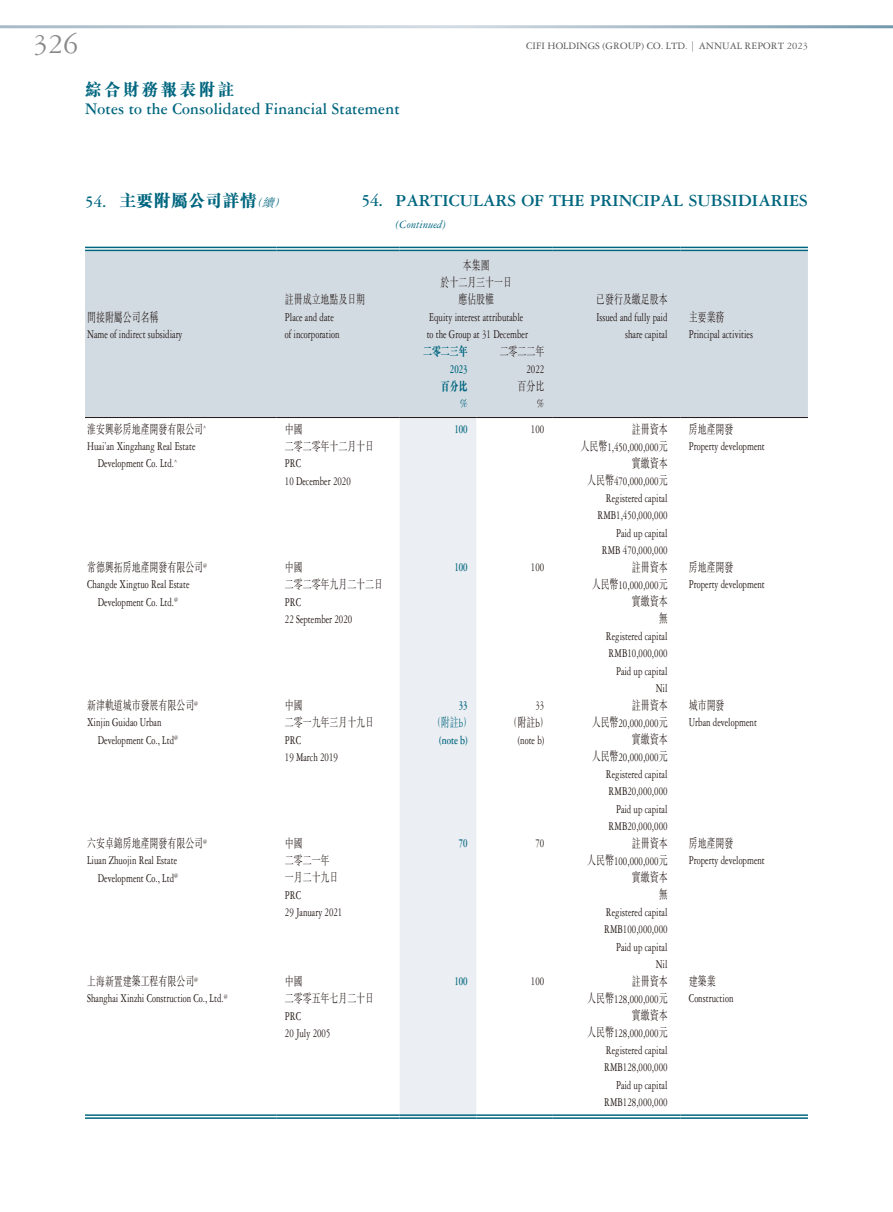
<style>
.page{position:relative;width:893px;height:1212px;background:#fff}
.page>*{position:absolute;margin:0;border:0;box-sizing:border-box;transform-origin:0 0}
.t1{font:30px "Garamond 3 LT Std";color:#898989}
.t2{font:700 18px "Garamond 3 LT Std";letter-spacing:-.02em;color:#00667f}
.t3{font:700 17.4px "Garamond 3 LT Std";letter-spacing:.015em;color:#00667f;scale:.91 1}
.t4{font:17.4px "M Sung HK Xbold E Ten B5 H";letter-spacing:.15em;color:#00667f;scale:.95 1}
.t5{font:17.25px "M Sung HK Xbold E Ten B5 H";color:#00667f}
.t6{font:12.75px/17.2px "Garamond 3 LT Std";color:#231916;scale:.7 1}
.t7{font:12.75px/17.2px "M Sung HK Light E Ten B5 H";color:#231916;scale:.7 1}
.t8{font:700 12.75px "Garamond 3 LT Std";color:#00667f;scale:.7 1}
.t9{font:12.75px "M Sung HK Xbold E Ten B5 H";color:#00667f;scale:.7 1}
.t10{font:12.75px "M Sung HK Light E Ten B5 H";color:#00667f;scale:.7 1}
.t11{font:italic 12px "Garamond 3 LT Std";color:#00667f}
.t12{font:10.5px "Garamond 3 LT Std";color:#595857}
.s1{font-family:"Garamond 3 LT Std";font-weight:700}
.s2{font-family:"M Sung HK Light E Ten B5 H";font-style:italic;font-size:12px}
.s3{font-family:"M Sung HK Light E Ten B5 H"}
.s4{font-family:"Garamond 3 LT Std"}
</style>
<div class="page">
<div style="left:85px;top:251px;width:723px;height:166px;background:#d3dbe2"></div>
<div style="left:400px;top:418px;width:76px;height:699px;background:#ebeef2"></div>
<hr style="left:85px;top:247px;width:191px;height:1px;background:#00667f">
<hr style="left:85px;top:250px;width:191px;height:1px;background:#00667f">
<hr style="left:276px;top:247px;width:124px;height:1px;background:#00667f">
<hr style="left:276px;top:250px;width:124px;height:1px;background:#00667f">
<hr style="left:400px;top:247px;width:153px;height:1px;background:#00667f">
<hr style="left:400px;top:250px;width:153px;height:1px;background:#00667f">
<hr style="left:553px;top:247px;width:127px;height:1px;background:#00667f">
<hr style="left:553px;top:250px;width:127px;height:1px;background:#00667f">
<hr style="left:680px;top:247px;width:128px;height:1px;background:#00667f">
<hr style="left:680px;top:250px;width:128px;height:1px;background:#00667f">
<hr style="left:85px;top:417px;width:191px;height:1px;background:#231916">
<hr style="left:276px;top:417px;width:124px;height:1px;background:#231916">
<hr style="left:400px;top:417px;width:76px;height:1px;background:#231916">
<hr style="left:476px;top:417px;width:77px;height:1px;background:#231916">
<hr style="left:553px;top:417px;width:127px;height:1px;background:#231916">
<hr style="left:680px;top:417px;width:128px;height:1px;background:#231916">
<hr style="left:85px;top:1114px;width:191px;height:2px;background:#00667f">
<hr style="left:85px;top:1117px;width:191px;height:2px;background:#00667f">
<hr style="left:276px;top:1114px;width:124px;height:2px;background:#00667f">
<hr style="left:276px;top:1117px;width:124px;height:2px;background:#00667f">
<hr style="left:400px;top:1114px;width:76px;height:2px;background:#00667f">
<hr style="left:400px;top:1117px;width:76px;height:2px;background:#00667f">
<hr style="left:476px;top:1114px;width:77px;height:2px;background:#00667f">
<hr style="left:476px;top:1117px;width:77px;height:2px;background:#00667f">
<hr style="left:553px;top:1114px;width:127px;height:2px;background:#00667f">
<hr style="left:553px;top:1117px;width:127px;height:2px;background:#00667f">
<hr style="left:680px;top:1114px;width:128px;height:2px;background:#00667f">
<hr style="left:680px;top:1117px;width:128px;height:2px;background:#00667f">
<h1 class="t1" style="left:33px;top:32px;width:47px">326</h1>
<p class="t12" style="left:526px;top:41px;width:283px">CIFI HOLDINGS (GROUP) CO. LTD. | ANNUAL REPORT 2023</p>
<h3 class="t4" style="left:85px;top:83px;width:159px">綜合財務報表附註</h3>
<h3 class="t3" style="left:85px;top:102px;width:347px">Notes to the Consolidated Financial Statement</h3>
<h3 class="t5" style="left:85px;top:194px;width:205px"><span class="s1">54.</span> 主要附屬公司詳情<span class="s2">（續）</span></h3>
<h2 class="t2" style="left:361px;top:193px;width:448px">54. PARTICULARS OF THE PRINCIPAL SUBSIDIARIES</h2>
<p class="t11" style="left:395px;top:221px;width:52px">(Continued)</p>
<p class="t7" style="left:87px;top:310px;width:103px">間接附屬公司名稱</p>
<p class="t6" style="left:87px;top:327px;width:138px">Name of indirect subsidiary</p>
<p class="t7" style="left:87px;top:422px;width:172px">淮安興彰房地產開發有限公司<sup>^</sup></p>
<p class="t6" style="left:87px;top:439px;width:156px;text-align:center">Huai’an Xingzhang Real Estate<br>Development Co. Ltd.<sup>^</sup></p>
<p class="t7" style="left:87px;top:560px;width:173px">常德興拓房地產開發有限公司<sup>@</sup></p>
<p class="t6" style="left:87px;top:577px;width:148px;text-align:center">Changde Xingtuo Real Estate<br>Development Co. Ltd.<sup>@</sup></p>
<p class="t7" style="left:87px;top:698px;width:160px">新津軌道城市發展有限公司<sup>@</sup></p>
<p class="t6" style="left:98px;top:715px;width:117px;text-indent:-11px">Xinjin Guidao Urban<br>Development Co., Ltd<sup>@</sup></p>
<p class="t7" style="left:87px;top:836px;width:173px">六安卓錦房地產開發有限公司<sup>@</sup></p>
<p class="t6" style="left:87px;top:853px;width:132px;text-align:right">Liuan Zhuojin Real Estate<br>Development Co., Ltd<sup>@</sup></p>
<p class="t7" style="left:87px;top:974px;width:160px">上海新置建築工程有限公司<sup>@</sup></p>
<p class="t6" style="left:87px;top:991px;width:203px">Shanghai Xinzhi Construction Co., Ltd.<sup>@</sup></p>
<p class="t7" style="left:285px;top:293px;width:116px">註冊成立地點及日期</p>
<p class="t6" style="left:285px;top:309px;width:80px">Place and date of incorporation</p>
<p class="t7" style="left:285px;top:422px;width:129px">中國<br>二零二零年十二月十日</p>
<p class="t6" style="left:285px;top:456px;width:96px">PRC<br>10 December 2020</p>
<p class="t7" style="left:285px;top:560px;width:142px">中國<br>二零二零年九月二十二日</p>
<p class="t6" style="left:285px;top:594px;width:98px">PRC<br>22 September 2020</p>
<p class="t7" style="left:285px;top:698px;width:129px">中國<br>二零一九年三月十九日</p>
<p class="t6" style="left:285px;top:732px;width:77px">PRC<br>19 March 2019</p>
<p class="t7" style="left:285px;top:836px;width:78px">中國<br>二零二一年一月二十九日</p>
<p class="t6" style="left:285px;top:887px;width:84px">PRC<br>29 January 2021</p>
<p class="t7" style="left:285px;top:974px;width:129px">中國<br>二零零五年七月二十日</p>
<p class="t6" style="left:285px;top:1008px;width:67px">PRC<br>20 July 2005</p>
<p class="t7" style="left:441px;top:258px;width:103px;text-align:center">本集團<br>於十二月三十一日應佔股權</p>
<p class="t6" style="left:427px;top:309px;width:146px">Equity interest attributable to the Group at 31 December</p>
<p class="t9" style="left:423px;top:346px;width:65px">二零二三年</p>
<p class="t7" style="left:500px;top:344px;width:65px">二零二二年</p>
<p class="t8" style="left:450px;top:364px;width:27px">2023</p>
<p class="t6" style="left:526px;top:361px;width:27px">2022</p>
<p class="t9" style="left:441px;top:381px;width:40px">百分比</p>
<p class="t7" style="left:517px;top:379px;width:40px">百分比</p>
<p class="t8" style="left:460px;top:398px;width:12px">%</p>
<p class="t6" style="left:537px;top:396px;width:12px">%</p>
<p class="t7" style="left:596px;top:293px;width:103px">已發行及繳足股本</p>
<p class="t6" style="left:596px;top:309px;width:103px;text-align:right">Issued and fully paid share capital</p>
<p class="t7" style="left:689px;top:310px;width:52px">主要業務</p>
<p class="t6" style="left:689px;top:327px;width:93px">Principal activities</p>
<p class="t8" style="left:454px;top:424px;width:21px">100</p>
<p class="t6" style="left:531px;top:421px;width:21px">100</p>
<p class="t7" style="left:632px;top:422px;width:52px">註冊資本</p>
<p class="t6" style="left:581px;top:439px;width:126px"><span class="s3">人民幣</span>1,450,000,000<span class="s3">元</span></p>
<p class="t7" style="left:632px;top:456px;width:52px">實繳資本</p>
<p class="t6" style="left:587px;top:474px;width:116px;text-align:right"><span class="s3">人民幣</span>470,000,000<span class="s3">元<br></span>Registered capital<br>RMB1,450,000,000<br>Paid up capital<br>RMB 470,000,000</p>
<p class="t8" style="left:454px;top:562px;width:21px">100</p>
<p class="t6" style="left:531px;top:559px;width:21px">100</p>
<p class="t7" style="left:632px;top:560px;width:52px">註冊資本</p>
<p class="t6" style="left:592px;top:577px;width:110px"><span class="s3">人民幣</span>10,000,000<span class="s3">元</span></p>
<p class="t7" style="left:632px;top:594px;width:53px;text-align:right">實繳資本無</p>
<p class="t6" style="left:606px;top:628px;width:90px;text-align:right">Registered capital<br>RMB10,000,000<br>Paid up capital<br>Nil</p>
<p class="t8" style="left:459px;top:700px;width:14px">33</p>
<p class="t10" style="left:432px;top:717px;width:59px">（附註<span class="s4">b</span>）</p>
<p class="t8" style="left:439px;top:734px;width:42px">(note b)</p>
<p class="t6" style="left:535px;top:697px;width:14px">33</p>
<p class="t7" style="left:509px;top:715px;width:59px">（附註<span class="s4">b</span>）</p>
<p class="t6" style="left:518px;top:732px;width:39px">(note b)</p>
<p class="t7" style="left:632px;top:698px;width:52px">註冊資本</p>
<p class="t6" style="left:592px;top:715px;width:110px"><span class="s3">人民幣</span>20,000,000<span class="s3">元</span></p>
<p class="t7" style="left:632px;top:732px;width:52px">實繳資本</p>
<p class="t6" style="left:592px;top:750px;width:110px;text-align:right"><span class="s3">人民幣</span>20,000,000<span class="s3">元<br></span>Registered capital<br>RMB20,000,000<br>Paid up capital<br>RMB20,000,000</p>
<p class="t8" style="left:459px;top:838px;width:14px">70</p>
<p class="t6" style="left:535px;top:835px;width:14px">70</p>
<p class="t7" style="left:632px;top:836px;width:52px">註冊資本</p>
<p class="t6" style="left:587px;top:853px;width:116px"><span class="s3">人民幣</span>100,000,000<span class="s3">元</span></p>
<p class="t7" style="left:632px;top:870px;width:53px;text-align:right">實繳資本無</p>
<p class="t6" style="left:604px;top:904px;width:92px;text-align:right">Registered capital<br>RMB100,000,000<br>Paid up capital<br>Nil</p>
<p class="t8" style="left:454px;top:976px;width:21px">100</p>
<p class="t6" style="left:531px;top:973px;width:21px">100</p>
<p class="t7" style="left:632px;top:974px;width:52px">註冊資本</p>
<p class="t6" style="left:587px;top:991px;width:116px"><span class="s3">人民幣</span>128,000,000<span class="s3">元</span></p>
<p class="t7" style="left:632px;top:1008px;width:52px">實繳資本</p>
<p class="t6" style="left:587px;top:1026px;width:116px;text-align:right"><span class="s3">人民幣</span>128,000,000<span class="s3">元<br></span>Registered capital<br>RMB128,000,000<br>Paid up capital<br>RMB128,000,000</p>
<p class="t7" style="left:689px;top:422px;width:65px">房地產開發</p>
<p class="t6" style="left:689px;top:439px;width:110px">Property development</p>
<p class="t7" style="left:689px;top:560px;width:65px">房地產開發</p>
<p class="t6" style="left:689px;top:577px;width:110px">Property development</p>
<p class="t7" style="left:689px;top:698px;width:52px">城市開發</p>
<p class="t6" style="left:689px;top:715px;width:99px">Urban development</p>
<p class="t7" style="left:689px;top:836px;width:65px">房地產開發</p>
<p class="t6" style="left:689px;top:853px;width:110px">Property development</p>
<p class="t7" style="left:689px;top:974px;width:40px">建築業</p>
<p class="t6" style="left:689px;top:991px;width:65px">Construction</p>
</div>
